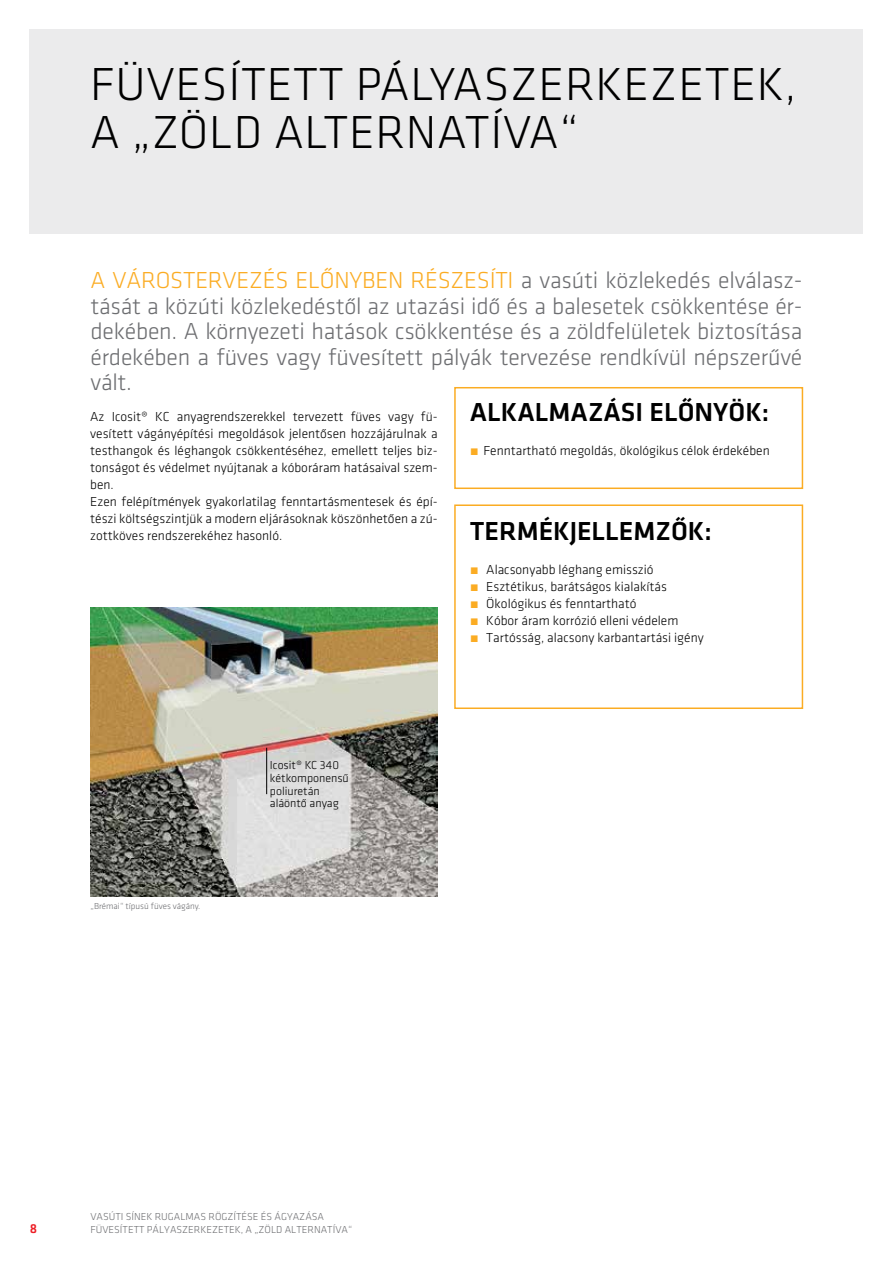
<style>
.page{position:relative;width:893px;height:1263px;background:#fff}
.page>*{position:absolute;margin:0;border:0;box-sizing:border-box;transform-origin:0 0}
.t1{font:300 48px/48px "Klavika";letter-spacing:.015em;color:#000}
.t2{font:500 27px "Klavika";color:#000}
.t3{font:300 24px/25.5px "Klavika";letter-spacing:-.01em;color:#6d6e71;text-align:justify}
.t4{font:300 13.5px/17px "Klavika";color:#000}
.t5{font:500 13.5px "Klavika";color:#ed1d24}
.t6{font:300 12px/12.8px "Klavika";color:#000}
.t7{font:300 10.5px "Klavika";color:#6d6e71}
.t8{font:300 9px "Klavika";color:#6d6e71}
.s1{color:#fbac23}
</style>
<div class="page">
<div style="left:30px;top:30px;width:833px;height:204px;background:#e6e7e8"></div>
<img style="left:90px;top:608px;width:348px;height:289px">
<div style="left:454px;top:387px;width:349px;height:102px;border:2px solid #fbac23"></div>
<div style="left:454px;top:504px;width:349px;height:205px;border:2px solid #fbac23"></div>
<hr style="left:266px;top:748px;width:1px;height:46px;background:#000">
<h1 class="t1" style="left:90px;top:59px;width:708px">FÜVESÍTETT PÁLYASZERKEZETEK,<br>A „ZÖLD ALTERNATÍVA“</h1>
<p class="t3" style="left:90px;top:267px;width:714px"><span class="s1">A VÁROSTERVEZÉS ELŐNYBEN RÉSZESÍTI</span> a vasúti közlekedés elválasz&shy;tását a közúti közlekedéstől az utazási idő és a balesetek csökkentése ér&shy;dekében. A környezeti hatások csökkentése és a zöldfelületek biztosítása érdekében a füves vagy füvesített pályák tervezése rendkívül népszerűvé vált.</p>
<p class="t4" style="left:90px;top:408px;width:349px">Az Icosit® KC anyagrendszerekkel tervezett füves vagy fü&shy;vesített vágányépítési megoldások jelentősen hozzájárulnak a testhangok és léghangok csökkentéséhez, emellett teljes biz&shy;tonságot és védelmet nyújtanak a kóboráram hatásaival szem&shy;ben.<br>Ezen felépítmények gyakorlatilag fenntartásmentesek és épí&shy;tészi költségszintjük a modern eljárásoknak köszönhetően a zú&shy;zottköves rendszerekéhez hasonló.</p>
<h2 class="t2" style="left:470px;top:394px;width:301px">ALKALMAZÁSI ELŐNYÖK:</h2>
<p class="t4" style="left:470px;top:442px;width:301px"><span class="s1">•</span> Fenntartható megoldás, ökológikus célok érdekében</p>
<h2 class="t2" style="left:470px;top:513px;width:243px">TERMÉKJELLEMZŐK:</h2>
<p class="t4" style="left:470px;top:561px;width:185px"><span class="s1">•</span> Alacsonyabb léghang emisszió</p>
<p class="t4" style="left:470px;top:578px;width:199px"><span class="s1">•</span> Esztétikus, barátságos kialakítás</p>
<p class="t4" style="left:470px;top:595px;width:168px"><span class="s1">•</span> Ökológikus és fenntartható</p>
<p class="t4" style="left:470px;top:612px;width:210px"><span class="s1">•</span> Kóbor áram korrózió elleni védelem</p>
<p class="t4" style="left:470px;top:629px;width:235px"><span class="s1">•</span> Tartósság, alacsony karbantartási igény</p>
<p class="t8" style="left:90px;top:901px;width:112px">„Brémai“ típusú füves vágány.</p>
<p class="t6" style="left:270px;top:759px;width:80px">Icosit® KC 340 kétkomponensű poliuretán aláöntő anyag</p>
<p class="t7" style="left:90px;top:1210px;width:235px">VASÚTI SÍNEK RUGALMAS RÖGZÍTÉSE ÉS ÁGYAZÁSA</p>
<p class="t5" style="left:30px;top:1219px;width:9px">8</p>
<p class="t7" style="left:90px;top:1223px;width:263px">FÜVESÍTETT PÁLYASZERKEZETEK, A „ZÖLD ALTERNATÍVA“</p>
</div>
